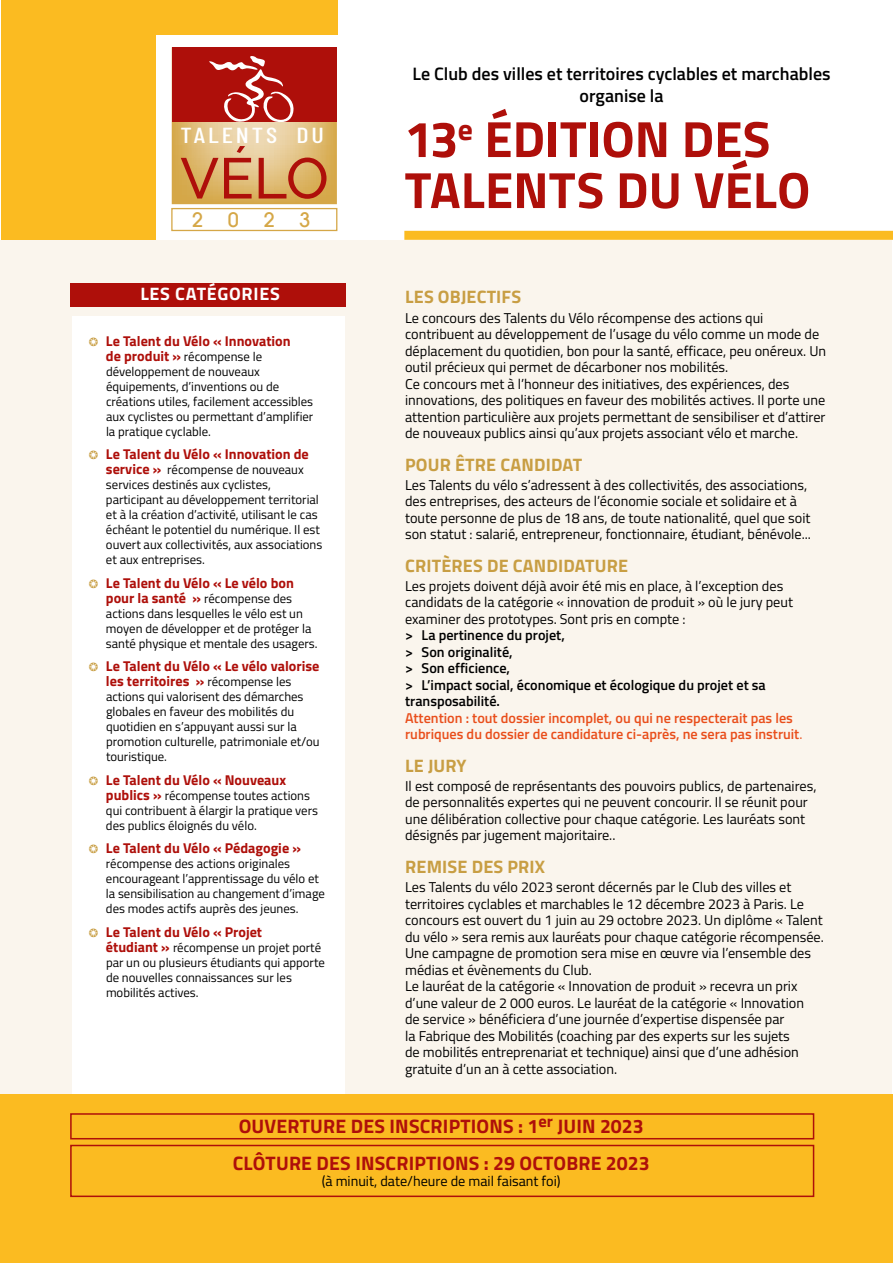
<style>
.page{position:relative;width:893px;height:1263px;background:#fff}
.page>*{position:absolute;margin:0;border:0;box-sizing:border-box;transform-origin:0 0}
.t1{font:100 57.3px "Raleway";color:#ae0f0a}
.t2{font:700 51px/51px "Titillium Web";color:#ae0f0a}
.t3{font:500 21.75px "Barlow Condensed";letter-spacing:.11em;color:#fff;scale:1.2 1}
.t4{font:500 19.95px "Avant Garde LT";color:#d5a747}
.t5{font:700 19.5px/36.8px "Titillium Web";letter-spacing:.01em;color:#ae0f0a;text-align:center}
.t6{font:700 18px "Titillium Web";letter-spacing:.01em;color:#c89e43}
.t7{font:600 18px/21.6px "Titillium Web";color:#000;text-align:center}
.t8{font:700 18px "Titillium Web";letter-spacing:.04em;color:#fff}
.t9{font:14.25px/16.5px "Titillium Web";color:#000}
.t10{font:700 14.25px/15px "Titillium Web";color:#ae0f0a}
.t11{font:600 14.25px/16.5px "Titillium Web";color:#000}
.t12{font:600 14.25px/16.5px "Titillium Web";color:#e94e1b}
.t13{font:12.75px/15px "Titillium Web";color:#000}
.s1{color:#c89e43}
.s2{font-weight:700;font-size:14.25px;color:#ae0f0a}
.s3{font-weight:400;font-size:12.75px;color:#000}
.s4{font-weight:400}
</style>
<div class="page">
<div style="left:1px;top:240px;width:891px;height:1022px;background:#faf5ed"></div>
<div style="left:404px;top:231px;width:489px;height:9px;background:#fbbb21"></div>
<div style="left:72px;top:317px;width:272px;height:782px;background:#fff"></div>
<div style="left:70px;top:283px;width:276px;height:23px;background:#ae0f0a"></div>
<div style="left:1px;top:0;width:336px;height:240px;background:#fbbb21"></div>
<div style="left:156px;top:35px;width:189px;height:205px;background:#fff"></div>
<svg style="left:172px;top:47px;width:165px;height:157px;background:#cb734c"></svg>
<div style="left:171px;top:208px;width:166px;height:23px;border:1px solid #d5a747"></div>
<div style="left:1px;top:1095px;width:892px;height:168px;background:#fbbb21"></div>
<div style="left:70px;top:1145px;width:744px;height:52px;border:2px solid #ae0f0a"></div>
<div style="left:70px;top:1113px;width:744px;height:26px;border:2px solid #ae0f0a"></div>
<h3 class="t3" style="left:181px;top:120px;width:121px">TALENTS DU</h3>
<h1 class="t1" style="left:180px;top:133px;width:150px">VÉLO</h1>
<h3 class="t4" style="left:192px;top:208px;width:120px">2 0 2 3</h3>
<p class="t8" style="left:140px;top:280px;width:141px">LES CATÉGORIES</p>
<p class="t10" style="left:89px;top:332px;width:203px"><span class="s1">❂</span> Le Talent du Vélo « Innovation</p>
<p class="t13" style="left:106px;top:348px;width:209px"><span class="s2">de produit »</span> récompense le développement de nouveaux équipements, d’inventions ou de créations utiles, facilement accessibles aux cyclistes ou permettant d’amplifier la pratique cyclable.</p>
<p class="t10" style="left:89px;top:446px;width:221px"><span class="s1">❂</span> Le Talent du Vélo « Innovation de</p>
<p class="t13" style="left:106px;top:462px;width:218px"><span class="s2">service »</span> récompense de nouveaux services destinés aux cyclistes, participant au développement territorial et à la création d’activité, utilisant le cas échéant le potentiel du numérique. Il est ouvert aux collectivités, aux associations et aux entreprises.</p>
<p class="t10" style="left:89px;top:574px;width:206px"><span class="s1">❂</span> Le Talent du Vélo « Le vélo bon</p>
<p class="t13" style="left:106px;top:590px;width:213px"><span class="s2">pour la santé »</span> récompense des actions dans lesquelles le vélo est un moyen de développer et de protéger la santé physique et mentale des usagers.</p>
<p class="t10" style="left:106px;top:658px;width:215px;text-indent:-17px"><span class="s1">❂</span> Le Talent du Vélo « Le vélo valorise les territoires » <span class="s3">récompense les</span></p>
<p class="t13" style="left:106px;top:689px;width:215px">actions qui valorisent des démarches globales en faveur des mobilités du quotidien en s’appuyant aussi sur la promotion culturelle, patrimoniale et/ou touristique.</p>
<p class="t10" style="left:89px;top:771px;width:199px"><span class="s1">❂</span> Le Talent du Vélo « Nouveaux</p>
<p class="t13" style="left:106px;top:787px;width:214px"><span class="s2">publics »</span> récompense toutes actions qui contribuent à élargir la pratique vers des publics éloignés du vélo.</p>
<p class="t10" style="left:89px;top:840px;width:213px"><span class="s1">❂</span> Le Talent du Vélo « Pédagogie »</p>
<p class="t13" style="left:106px;top:856px;width:220px">récompense des actions originales encourageant l’apprentissage du vélo et la sensibilisation au changement d’image des modes actifs auprès des jeunes.</p>
<p class="t10" style="left:89px;top:923px;width:175px"><span class="s1">❂</span> Le Talent du Vélo « Projet</p>
<p class="t13" style="left:106px;top:939px;width:220px"><span class="s2">étudiant »</span> récompense un projet porté par un ou plusieurs étudiants qui apporte de nouvelles connaissances sur les mobilités actives.</p>
<p class="t7" style="left:412px;top:62px;width:420px">Le Club des villes et territoires cyclables et marchables organise la</p>
<h2 class="t2" style="left:404px;top:111px;width:407px">13<sup>e</sup> ÉDITION DES<br>TALENTS DU VÉLO</h2>
<p class="t6" style="left:405px;top:283px;width:117px">LES OBJECTIFS</p>
<p class="t9" style="left:405px;top:309px;width:423px">Le concours des Talents du Vélo récompense des actions qui contribuent au développement de l’usage du vélo comme un mode de déplacement du quotidien, bon pour la santé, efficace, peu onéreux. Un outil précieux qui permet de décarboner nos mobilités.<br>Ce concours met à l’honneur des initiatives, des expériences, des innovations, des politiques en faveur des mobilités actives. Il porte une attention particulière aux projets permettant de sensibiliser et d’attirer de nouveaux publics ainsi qu’aux projets associant vélo et marche.</p>
<p class="t6" style="left:405px;top:451px;width:179px">POUR ÊTRE CANDIDAT</p>
<p class="t9" style="left:405px;top:476px;width:407px">Les Talents du vélo s’adressent à des collectivités, des associations, des entreprises, des acteurs de l’économie sociale et solidaire et à toute personne de plus de 18 ans, de toute nationalité, quel que soit son statut : salarié, entrepreneur, fonctionnaire, étudiant, bénévole...</p>
<p class="t6" style="left:405px;top:552px;width:224px">CRITÈRES DE CANDIDATURE</p>
<p class="t9" style="left:405px;top:577px;width:389px">Les projets doivent déjà avoir été mis en place, à l’exception des candidats de la catégorie « innovation de produit » où le jury peut examiner des prototypes. Sont pris en compte :</p>
<p class="t11" style="left:405px;top:626px;width:362px">&gt; La pertinence du projet,<br>&gt; Son originalité,<br>&gt; Son efficience,<br>&gt; L’impact social, économique et écologique du projet et sa transposabilité.</p>
<p class="t12" style="left:405px;top:709px;width:399px">Attention : tout dossier incomplet, ou qui ne respecterait pas les rubriques du dossier de candidature ci-après, ne sera pas instruit<span class="s4">.</span></p>
<p class="t6" style="left:405px;top:752px;width:63px">LE JURY</p>
<p class="t9" style="left:405px;top:777px;width:413px">Il est composé de représentants des pouvoirs publics, de partenaires, de personnalités expertes qui ne peuvent concourir. Il se réunit pour une délibération collective pour chaque catégorie. Les lauréats sont désignés par jugement majoritaire..</p>
<p class="t6" style="left:405px;top:853px;width:141px">REMISE DES PRIX</p>
<p class="t9" style="left:405px;top:878px;width:420px">Les Talents du vélo 2023 seront décernés par le Club des villes et territoires cyclables et marchables le 12 décembre 2023 à Paris. Le concours est ouvert du 1 juin au 29 octobre 2023. Un diplôme « Talent du vélo » sera remis aux lauréats pour chaque catégorie récompensée.<br>Une campagne de promotion sera mise en œuvre via l’ensemble des médias et évènements du Club.<br>Le lauréat de la catégorie « Innovation de produit » recevra un prix d’une valeur de 2 000 euros. Le lauréat de la catégorie « Innovation<br>de service » bénéficiera d’une journée d’expertise dispensée par<br>la Fabrique des Mobilités (coaching par des experts sur les sujets<br>de mobilités entreprenariat et technique) ainsi que d’une adhésion gratuite d’un an à cette association.</p>
<h3 class="t5" style="left:233px;top:1107px;width:418px">OUVERTURE DES INSCRIPTIONS : 1<sup>er</sup> JUIN 2023<br>CLÔTURE DES INSCRIPTIONS : 29 OCTOBRE 2023</h3>
<p class="t9" style="left:322px;top:1172px;width:240px">(à minuit, date/heure de mail faisant foi)</p>
</div>
